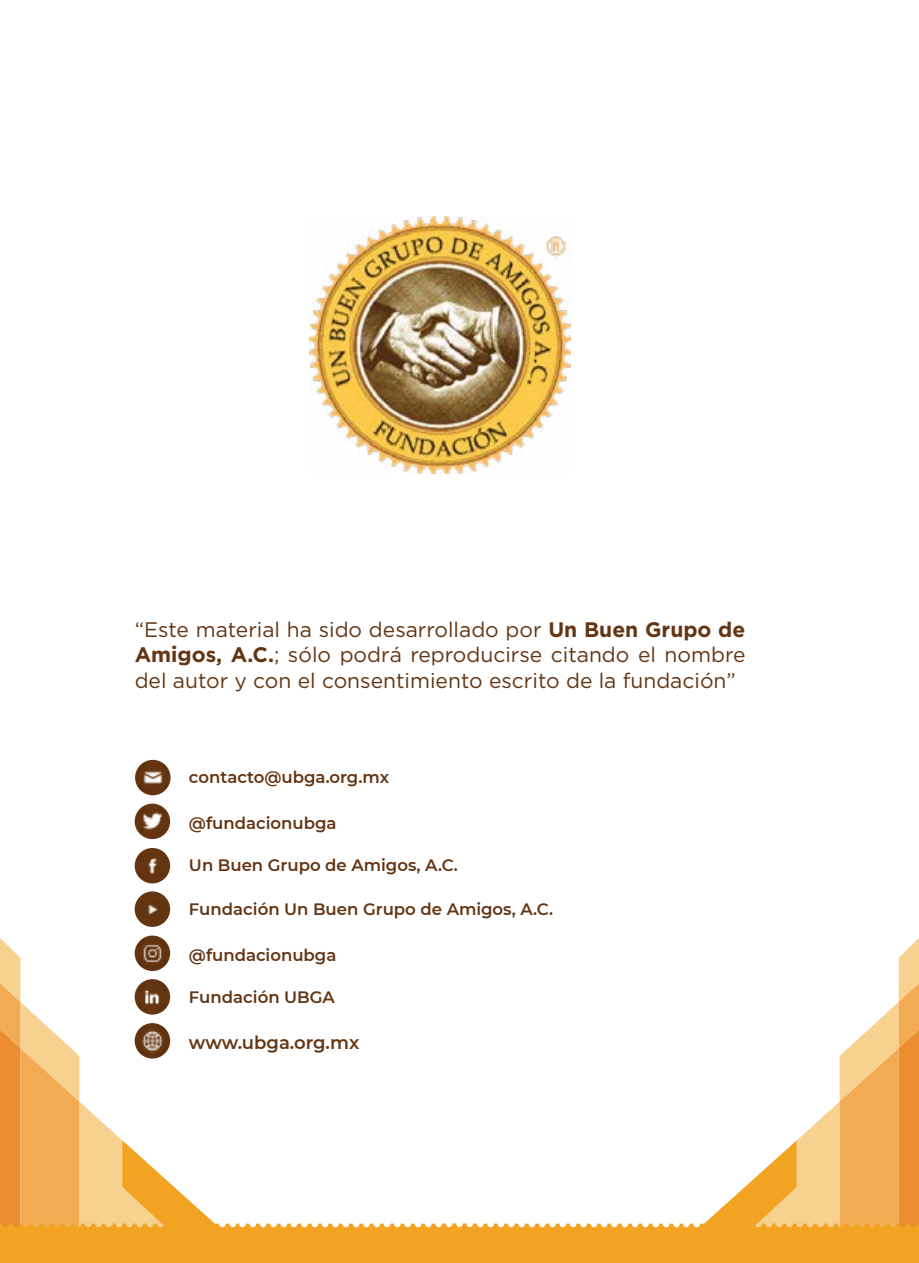
<style>
.page{position:relative;width:919px;height:1263px;background:#fff}
.page>*{position:absolute;margin:0;border:0;box-sizing:border-box;transform-origin:0 0}
.t1{font:21px/25.2px "Gotham";color:#633513;text-align:justify}
.t2{font:600 18px "Montserrat";color:#633513}
.t3{font:600 16.5px "Montserrat";color:#633513}
.s1{font-weight:700}
.s2{font-family:"Montserrat";font-weight:700}
</style>
<div class="page">
<div style="left:135px;top:760px;width:35px;height:35px;background:#643510;border-radius:50%"></div>
<div style="left:135px;top:804px;width:35px;height:35px;background:#643510;border-radius:50%"></div>
<div style="left:135px;top:848px;width:35px;height:35px;background:#643510;border-radius:50%"></div>
<div style="left:135px;top:891px;width:35px;height:36px;background:#643510;border-radius:50%"></div>
<svg style="left:135px;top:935px;width:35px;height:36px"></svg>
<img style="left:139px;top:853px;width:25px;height:25px">
<img style="left:139px;top:809px;width:26px;height:25px">
<img style="left:145px;top:903px;width:14px;height:13px">
<img style="left:138px;top:763px;width:30px;height:29px">
<svg style="left:0;top:938px;width:918px;height:325px"></svg>
<img style="left:310px;top:217px;width:260px;height:257px">
<p class="t1" style="left:135px;top:617px;width:612px">“Este material ha sido desarrollado por <span class="s1">Un Buen Grupo de Am</span><span class="s2">i</span><span class="s1">gos, A.C.</span>; sólo podrá reproducirse citando el nombre del autor y con el consentimiento escrito de la fundación”</p>
<p class="t3" style="left:189px;top:765px;width:202px">contacto@ubga.org.mx</p>
<p class="t3" style="left:189px;top:811px;width:149px">@fundacionubga</p>
<p class="t3" style="left:189px;top:853px;width:270px">Un Buen Grupo de Amigos, A.C.</p>
<p class="t3" style="left:189px;top:897px;width:366px">Fundación Un Buen Grupo de Amigos, A.C.</p>
<p class="t3" style="left:189px;top:943px;width:149px">@fundacionubga</p>
<p class="t3" style="left:189px;top:985px;width:147px">Fundación UBGA</p>
<p class="t2" style="left:189px;top:1029px;width:172px">www.ubga.org.mx</p>
</div>
